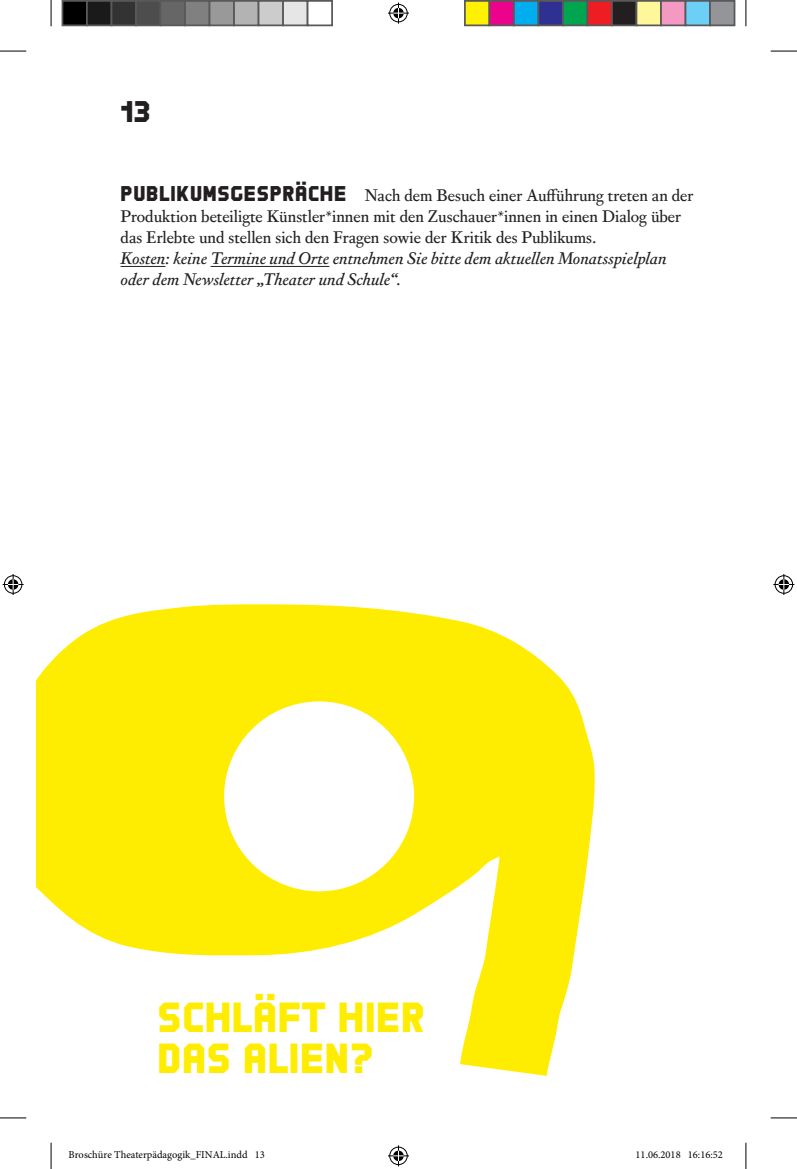
<style>
.page{position:relative;width:797px;height:1169px;background:#fff}
.page>*{position:absolute;margin:0;border:0;box-sizing:border-box;transform-origin:0 0}
.t1{font:34.48px "SDD Headline";letter-spacing:.02em;color:#ffed01}
.t2{font:34.48px "SDD Bubble";letter-spacing:.02em;color:#ffed01}
.t3{font:24.5px "SDD Headline";color:#231f20}
.t4{font:17.5px/21px "Corundum Text SDD";color:#231f20}
.t5{font:italic 17.5px/21px "Corundum Text SDD";color:#231f20}
.t6{font:10.5px "Minion Pro";color:#000}
.s1{font-family:"SDD Headline"}
.s2{font-family:"SDD Bubble"}
</style>
<div class="page">
<hr style="left:121px;top:266px;width:44px;height:1px;background:#231f20">
<hr style="left:211px;top:266px;width:118px;height:1px;background:#231f20">
<svg style="left:36px;top:604px;width:559px;height:472px;fill:#ffed01"></svg>
<div style="left:224px;top:701px;width:190px;height:190px;background:#fff;border-radius:50%"></div>
<svg style="left:0;top:51px;width:26px;height:1px"></svg>
<svg style="left:770px;top:51px;width:27px;height:1px"></svg>
<svg style="left:0;top:1117px;width:26px;height:1px"></svg>
<svg style="left:770px;top:1117px;width:27px;height:1px"></svg>
<svg style="left:51px;top:0;width:1px;height:26px"></svg>
<svg style="left:51px;top:1142px;width:1px;height:27px"></svg>
<svg style="left:745px;top:0;width:1px;height:26px"></svg>
<svg style="left:745px;top:1142px;width:1px;height:27px"></svg>
<svg style="left:388px;top:3px;width:21px;height:21px"></svg>
<svg style="left:388px;top:1145px;width:21px;height:21px"></svg>
<svg style="left:3px;top:574px;width:21px;height:21px"></svg>
<svg style="left:773px;top:574px;width:21px;height:21px"></svg>
<div style="left:62px;top:1px;width:25px;height:24px;background:#000"></div>
<div style="left:62px;top:0;width:26px;height:26px;border:2px solid #595959"></div>
<div style="left:87px;top:1px;width:24px;height:24px;background:#1a1a1a"></div>
<div style="left:86px;top:0;width:26px;height:26px;border:2px solid #595959"></div>
<div style="left:111px;top:1px;width:25px;height:24px;background:#333"></div>
<div style="left:111px;top:0;width:26px;height:26px;border:2px solid #595959"></div>
<div style="left:136px;top:1px;width:24px;height:24px;background:#4d4d4d"></div>
<div style="left:135px;top:0;width:26px;height:26px;border:2px solid #595959"></div>
<div style="left:160px;top:1px;width:25px;height:24px;background:#666"></div>
<div style="left:160px;top:0;width:26px;height:26px;border:2px solid #595959"></div>
<div style="left:185px;top:1px;width:24px;height:24px;background:#808080"></div>
<div style="left:184px;top:0;width:26px;height:26px;border:2px solid #595959"></div>
<div style="left:209px;top:1px;width:25px;height:24px;background:#999"></div>
<div style="left:209px;top:0;width:26px;height:26px;border:2px solid #595959"></div>
<div style="left:234px;top:1px;width:24px;height:24px;background:#b3b3b3"></div>
<div style="left:233px;top:0;width:26px;height:26px;border:2px solid #595959"></div>
<div style="left:258px;top:1px;width:25px;height:24px;background:#ccc"></div>
<div style="left:258px;top:0;width:26px;height:26px;border:2px solid #595959"></div>
<div style="left:283px;top:1px;width:24px;height:24px;background:#e6e6e6"></div>
<div style="left:282px;top:0;width:26px;height:26px;border:2px solid #595959"></div>
<div style="left:307px;top:0;width:26px;height:26px;border:2px solid #595959"></div>
<div style="left:465px;top:1px;width:24px;height:24px;background:#fff101"></div>
<div style="left:464px;top:0;width:26px;height:26px;border:2px solid #595959"></div>
<div style="left:489px;top:1px;width:25px;height:24px;background:#ed028c"></div>
<div style="left:488px;top:0;width:27px;height:26px;border:2px solid #595959"></div>
<div style="left:514px;top:1px;width:24px;height:24px;background:#00aeef"></div>
<div style="left:513px;top:0;width:26px;height:26px;border:2px solid #595959"></div>
<div style="left:538px;top:1px;width:25px;height:24px;background:#2e3092"></div>
<div style="left:537px;top:0;width:27px;height:26px;border:2px solid #595959"></div>
<div style="left:563px;top:1px;width:24px;height:24px;background:#00a54f"></div>
<div style="left:562px;top:0;width:26px;height:26px;border:2px solid #595959"></div>
<div style="left:587px;top:1px;width:25px;height:24px;background:#ee1d23"></div>
<div style="left:586px;top:0;width:27px;height:26px;border:2px solid #595959"></div>
<div style="left:612px;top:1px;width:24px;height:24px;background:#231f20"></div>
<div style="left:611px;top:0;width:26px;height:26px;border:2px solid #595959"></div>
<div style="left:636px;top:1px;width:25px;height:24px;background:#fff79a"></div>
<div style="left:635px;top:0;width:27px;height:26px;border:2px solid #595959"></div>
<div style="left:661px;top:1px;width:24px;height:24px;background:#f499c2"></div>
<div style="left:660px;top:0;width:26px;height:26px;border:2px solid #595959"></div>
<div style="left:685px;top:1px;width:25px;height:24px;background:#6bcff6"></div>
<div style="left:684px;top:0;width:27px;height:26px;border:2px solid #595959"></div>
<div style="left:710px;top:1px;width:24px;height:24px;background:#939598"></div>
<div style="left:709px;top:0;width:26px;height:26px;border:2px solid #595959"></div>
<h2 class="t3" style="left:121px;top:92px;width:32px">13</h2>
<p class="t4" style="left:121px;top:183px;width:574px"><span class="s1">PUBLIKUMSGESPRÄCHE</span> Nach dem Besuch einer Aufführung treten an der<br>Produktion beteiligte Künstler*innen mit den Zuschauer*innen in einen Dialog über das Erlebte und stellen sich den Fragen sowie der Kritik des Publikums.</p>
<p class="t5" style="left:121px;top:246px;width:547px">Kosten: keine Termine und Orte entnehmen Sie bitte dem aktuellen Monatsspielplan oder dem Newsletter „Theater und Schule“.</p>
<h1 class="t1" style="left:158px;top:990px;width:268px">schläft <span class="s2">HIER</span></h1>
<h1 class="t2" style="left:158px;top:1032px;width:217px">DAS ALIEN?</h1>
<p class="t6" style="left:69px;top:1148px;width:198px">Broschüre Theaterpädagogik_FINAL.indd 13</p>
<p class="t6" style="left:635px;top:1148px;width:89px">11.06.2018 16:16:52</p>
</div>
